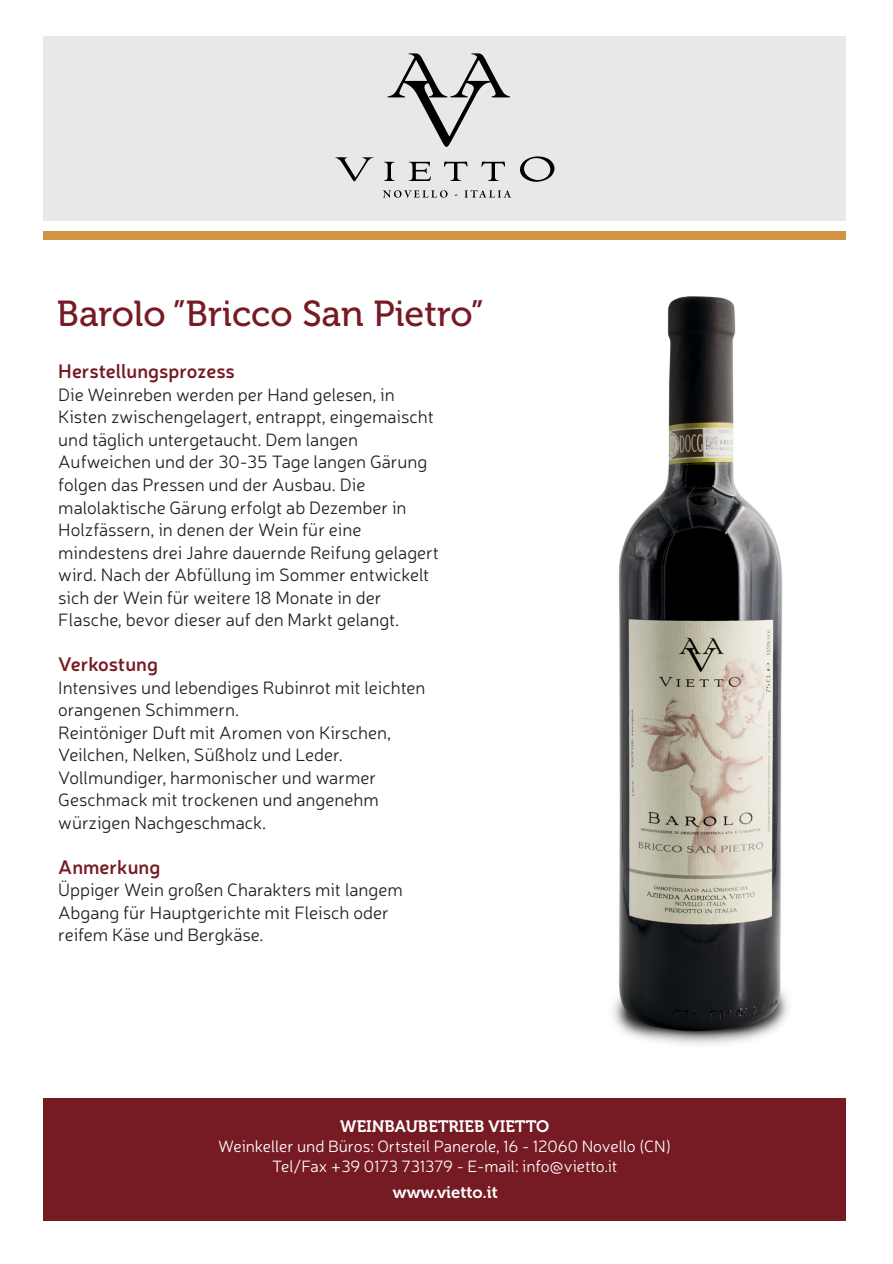
<style>
.page{position:relative;width:893px;height:1264px;background:#fff}
.page>*{position:absolute;margin:0;border:0;box-sizing:border-box;transform-origin:0 0}
.t1{font:36px "Museo 500";color:#761a23}
.t2{font:600 19.5px "Neris";color:#761a23}
.t3{font:300 18px/22.5px "Neris";color:#231f20}
.t4{font:300 16.5px/19.8px "Neris";color:#fff;text-align:center}
.t5{font:16.5px "Museo 700";color:#fff}
</style>
<div class="page">
<div style="left:43px;top:36px;width:803px;height:184px;background:#e7e8e8"></div>
<div style="left:43px;top:231px;width:803px;height:9px;background:#d09444"></div>
<svg style="left:387px;top:53px;width:123px;height:94px"></svg>
<svg style="left:383px;top:190px;width:64px;height:8px"></svg>
<svg style="left:464px;top:190px;width:47px;height:7px"></svg>
<svg style="left:520px;top:156px;width:34px;height:26px"></svg>
<svg style="left:335px;top:157px;width:39px;height:25px"></svg>
<svg style="left:408px;top:162px;width:23px;height:19px"></svg>
<svg style="left:444px;top:161px;width:23px;height:20px"></svg>
<svg style="left:481px;top:161px;width:24px;height:20px"></svg>
<svg style="left:384px;top:162px;width:11px;height:19px"></svg>
<div style="left:43px;top:1098px;width:803px;height:122px;background:#761a23"></div>
<img style="left:613px;top:296px;width:176px;height:749px">
<h1 class="t1" style="left:57px;top:299px;width:429px">Barolo ”Bricco San Pietro”</h1>
<p class="t2" style="left:58px;top:364px;width:178px">Herstellungsprozess</p>
<p class="t3" style="left:58px;top:385px;width:382px">Die Weinreben werden per Hand gelesen, in Kisten zwischengelagert, entrappt, eingemaischt und täglich untergetaucht. Dem langen Aufweichen und der 30-35 Tage langen Gärung folgen das Pressen und der Ausbau. Die malolaktische Gärung erfolgt ab Dezember in Holzfässern, in denen der Wein für eine mindestens drei Jahre dauernde Reifung gelagert wird. Nach der Abfüllung im Sommer entwickelt sich der Wein für weitere 18 Monate in der Flasche, bevor dieser auf den Markt gelangt.</p>
<p class="t2" style="left:58px;top:656px;width:101px">Verkostung</p>
<p class="t3" style="left:58px;top:677px;width:369px">Intensives und lebendiges Rubinrot mit leichten orangenen Schimmern.<br>Reintöniger Duft mit Aromen von Kirschen, Veilchen, Nelken, Süßholz und Leder.<br>Vollmundiger, harmonischer und warmer Geschmack mit trockenen und angenehm würzigen Nachgeschmack.</p>
<p class="t2" style="left:58px;top:859px;width:103px">Anmerkung</p>
<p class="t3" style="left:58px;top:880px;width:346px">Üppiger Wein großen Charakters mit langem<br>Abgang für Hauptgerichte mit Fleisch oder reifem Käse und Bergkäse.</p>
<p class="t5" style="left:340px;top:1119px;width:210px">WEINBAUBETRIEB VIETTO</p>
<p class="t4" style="left:218px;top:1137px;width:454px">Weinkeller und Büros: Ortsteil Panerole, 16 - 12060 Novello (CN)<br>Tel/Fax +39 0173 731379 - E-mail: info@vietto.it</p>
<p class="t5" style="left:393px;top:1185px;width:107px">www.vietto.it</p>
</div>
